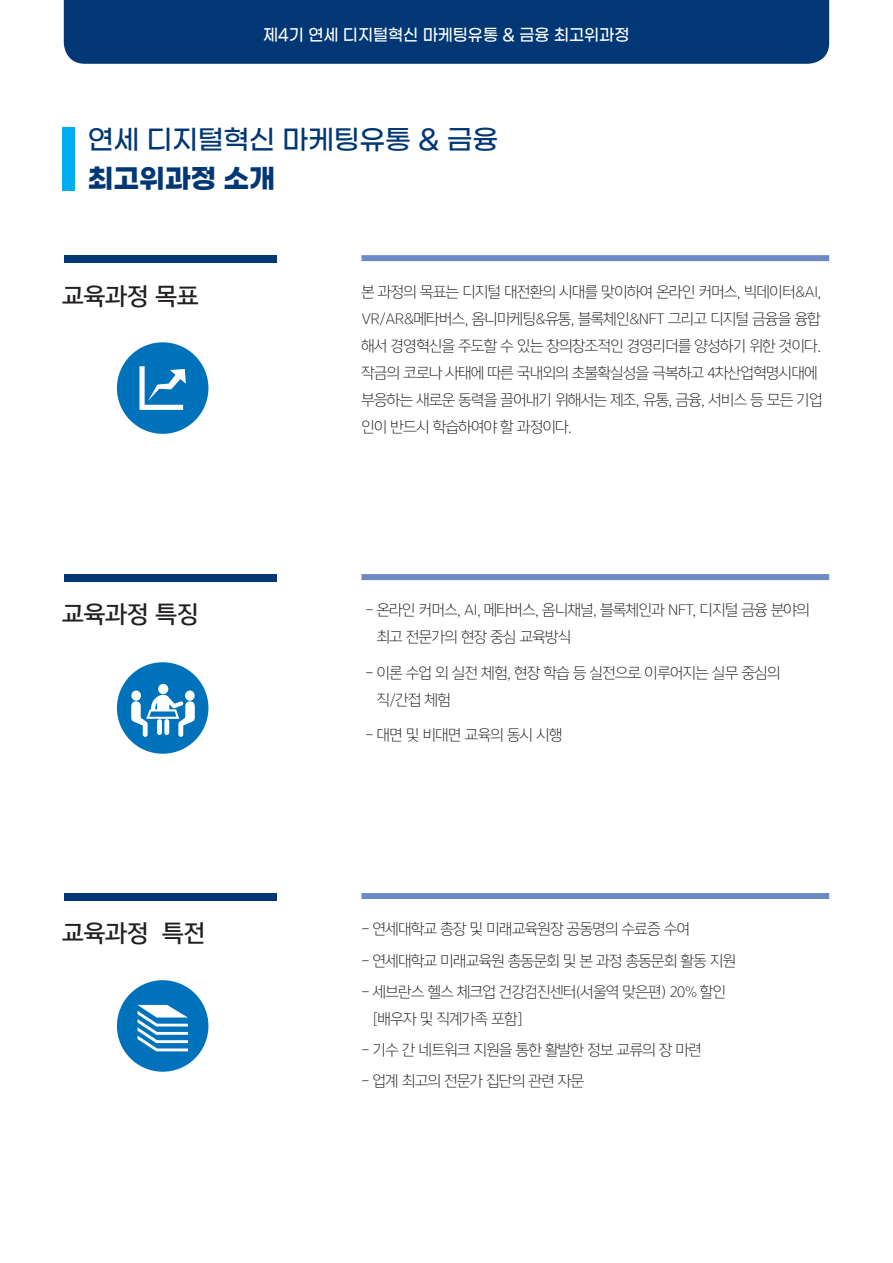
<style>
.page{position:relative;width:893px;height:1263px;background:#fff}
.page>*{position:absolute;margin:0;border:0;box-sizing:border-box;transform-origin:0 0}
.t1{font:500 27px "Gmarket Sans";letter-spacing:-.01em;color:#013775}
.t2{font:700 27px "Gmarket Sans";letter-spacing:-.01em;color:#013775}
.t3{font:22.5px "Yoon Gothic Pro 760";color:#231f20}
.t4{font:500 16.5px "Gmarket Sans";color:#fff;scale:.95 1}
.t5{font:15px/27px "Yoon Gothic Pro 720";letter-spacing:-.03em;color:#231f20}
</style>
<div class="page">
<div style="left:64px;top:0;width:765px;height:64px;background:#013775"></div>
<div style="left:64px;top:255px;width:212px;height:7px;background:#013775"></div>
<div style="left:64px;top:893px;width:212px;height:7px;background:#013775"></div>
<div style="left:64px;top:574px;width:212px;height:7px;background:#013775"></div>
<div style="left:361px;top:255px;width:468px;height:6px;background:#6c8bc6"></div>
<div style="left:361px;top:893px;width:468px;height:6px;background:#6c8bc6"></div>
<div style="left:361px;top:574px;width:468px;height:6px;background:#6c8bc6"></div>
<div style="left:117px;top:342px;width:91px;height:92px;background:#0072bc;border-radius:50%"></div>
<svg style="left:139px;top:366px;width:47px;height:44px"></svg>
<div style="left:117px;top:980px;width:91px;height:92px;background:#0072bc;border-radius:50%"></div>
<svg style="left:138px;top:1005px;width:50px;height:46px"></svg>
<div style="left:117px;top:662px;width:91px;height:92px;background:#0072bc;border-radius:50%"></div>
<div style="left:158px;top:684px;width:10px;height:10px;background:#fff;border-radius:50%"></div>
<div style="left:185px;top:690px;width:10px;height:11px;background:#fff;border-radius:50%"></div>
<div style="left:131px;top:690px;width:10px;height:11px;background:#fff;border-radius:50%"></div>
<svg style="left:131px;top:695px;width:64px;height:42px"></svg>
<div style="left:62px;top:128px;width:13px;height:63px;background:#00aeef"></div>
<p class="t4" style="left:263px;top:26px;width:387px">제4기 연세 디지털혁신 마케팅유통 &amp; 금융 최고위과정</p>
<h1 class="t1" style="left:88px;top:125px;width:412px">연세 디지털혁신 마케팅유통 &amp; 금융</h1>
<h1 class="t2" style="left:88px;top:163px;width:189px">최고위과정 소개</h1>
<h2 class="t3" style="left:62px;top:280px;width:138px">교육과정 목표</h2>
<p class="t5" style="left:361px;top:278px;width:463px">본 과정의 목표는 디지털 대전환의 시대를 맞이하여 온라인 커머스, 빅데이터&amp;AI, VR/AR&amp;메타버스, 옴니마케팅&amp;유통, 블록체인&amp;NFT 그리고 디지털 금융을 융합 해서 경영혁신을 주도할 수 있는 창의창조적인 경영리더를 양성하기 위한 것이다. 작금의 코로나 사태에 따른 국내외의 초불확실성을 극복하고 4차산업혁명시대에 부응하는 새로운 동력을 끌어내기 위해서는 제조, 유통, 금융, 서비스 등 모든 기업 인이 반드시 학습하여야 할 과정이다.</p>
<h2 class="t3" style="left:62px;top:599px;width:138px">교육과정 특징</h2>
<p class="t5" style="left:377px;top:597px;width:435px;text-indent:-11px">- 온라인 커머스, AI, 메타버스, 옴니채널, 블록체인과 NFT, 디지털 금융 분야의 최고 전문가의 현장 중심 교육방식</p>
<p class="t5" style="left:377px;top:659px;width:405px;text-indent:-11px">- 이론 수업 외 실전 체험, 현장 학습 등 실전으로 이루어지는 실무 중심의 직/간접 체험</p>
<p class="t5" style="left:365px;top:722px;width:199px">- 대면 및 비대면 교육의 동시 시행</p>
<h2 class="t3" style="left:62px;top:918px;width:145px">교육과정 특전</h2>
<p class="t5" style="left:361px;top:916px;width:330px">- 연세대학교 총장 및 미래교육원장 공동명의 수료증 수여</p>
<p class="t5" style="left:361px;top:947px;width:376px">- 연세대학교 미래교육원 총동문회 및 본 과정 총동문회 활동 지원</p>
<p class="t5" style="left:373px;top:978px;width:355px;text-indent:-11px">- 세브란스 헬스 체크업 건강검진센터(서울역 맞은편) 20% 할인 [배우자 및 직계가족 포함]</p>
<p class="t5" style="left:361px;top:1036px;width:342px">- 기수 간 네트워크 지원을 통한 활발한 정보 교류의 장 마련</p>
<p class="t5" style="left:361px;top:1067px;width:224px">- 업계 최고의 전문가 집단의 관련 자문</p>
</div>
